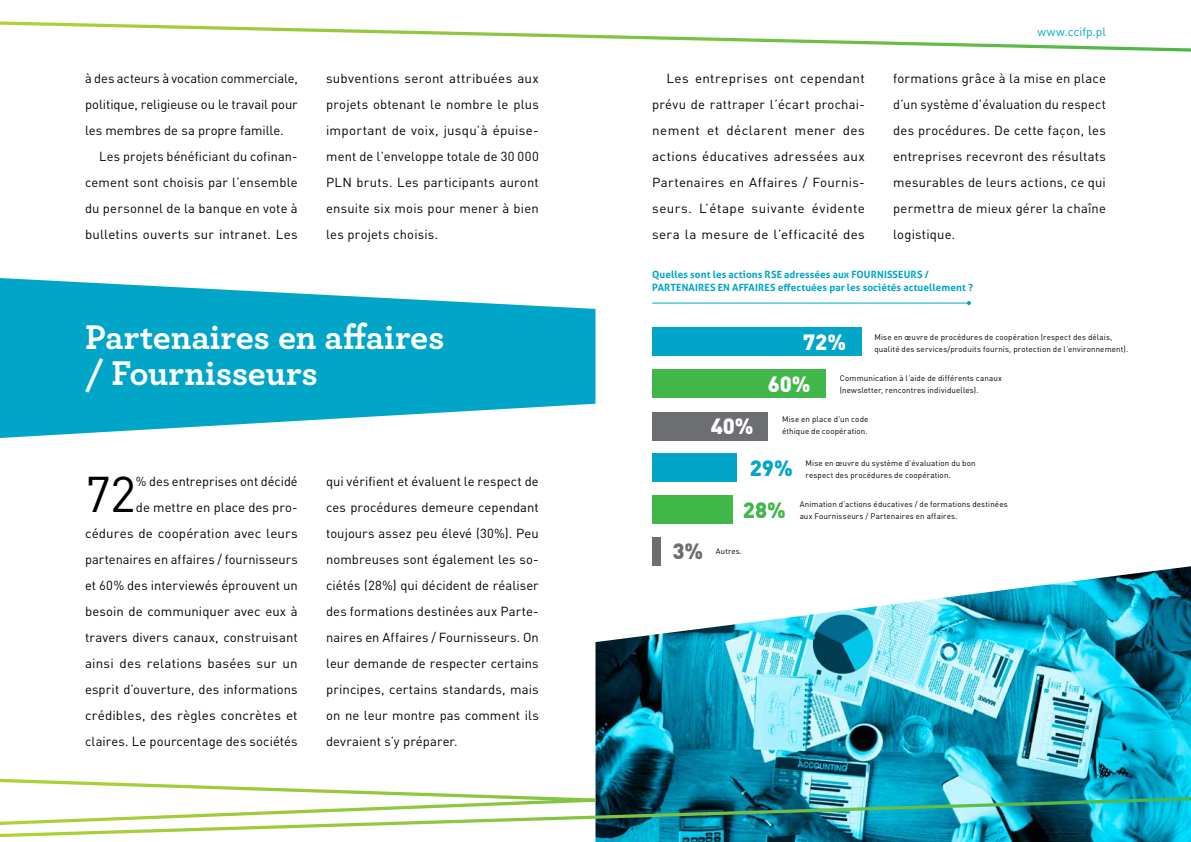
<style>
.page{position:relative;width:1191px;height:842px;background:#fff}
.page>*{position:absolute;margin:0;border:0;box-sizing:border-box;transform-origin:0 0}
.t1{font:49.5px "DIN Pro Regular P Lm";color:#000}
.t2{font:700 36px/36px "Archer";letter-spacing:-.005em;color:#fff}
.t3{font:21.8px "DIN Pro Black P Lm";color:#fff}
.t4{font:21.8px "DIN Pro Black P Lm";color:#00a5c7}
.t5{font:21.8px "DIN Pro Black P Lm";color:#41b649}
.t6{font:21.8px "DIN Pro Black P Lm";color:#6d6e71}
.t7{font:13px/26px "DIN Pro Regular P Lm";letter-spacing:.01em;color:#000;text-align:justify}
.t8{font:12px "DIN Pro Regular P Lm";color:#00a5c7}
.t9{font:700 10px/13px "Aller";letter-spacing:.01em;color:#00a5c7}
.t10{font:8px/12px "DIN Pro Regular P Lm";letter-spacing:.015em;color:#000}
</style>
<div class="page">
<svg style="left:0;top:278px;width:595px;height:160px;fill:#00a5c7"></svg>
<img style="left:595px;top:566px;width:596px;height:276px">
<svg style="left:0;top:21px;width:1191px;height:31px"></svg>
<img style="left:0;top:795px;width:1191px;height:43px">
<svg style="left:0;top:778px;width:595px;height:49px"></svg>
<hr style="left:652px;top:303px;width:317px;height:1px;background:#00a5c7">
<svg style="left:967px;top:301px;width:4px;height:4px"></svg>
<div style="left:652px;top:327px;width:209px;height:29px;background:#00a5c7"></div>
<div style="left:652px;top:453px;width:84px;height:29px;background:#00a5c7"></div>
<div style="left:652px;top:412px;width:116px;height:28px;background:#6d6e71"></div>
<div style="left:652px;top:369px;width:173px;height:29px;background:#41b649"></div>
<div style="left:652px;top:537px;width:9px;height:28px;background:#6d6e71"></div>
<div style="left:652px;top:495px;width:80px;height:29px;background:#41b649"></div>
<p class="t7" style="left:85px;top:65px;width:214px">à des acteurs à vocation commerciale, politique, religieuse ou le travail pour les membres de sa propre famille.</p>
<p class="t7" style="left:85px;top:143px;width:214px;text-indent:14px">Les projets bénéficiant du cofinan&shy;cement sont choisis par l’ensemble du personnel de la banque en vote à bulletins ouverts sur intranet. Les</p>
<p class="t7" style="left:326px;top:65px;width:214px">subventions seront attribuées aux projets obtenant le nombre le plus important de voix, jusqu’à épuise&shy;ment de l’enveloppe totale de 30 000<br>PLN bruts. Les participants auront ensuite six mois pour mener à bien les projets choisis.</p>
<h2 class="t2" style="left:85px;top:316px;width:361px">Partenaires en affaires / Fournisseurs</h2>
<p class="t7" style="left:85px;top:468px;width:214px;text-align:right">% des entreprises ont décidé<br>de mettre en place des pro&shy;cédures de coopération avec leurs partenaires en affaires / fournisseurs et 60% des interviewés éprouvent un besoin de communiquer avec eux à travers divers canaux, construisant ainsi des relations basées sur un esprit d’ouverture, des informations crédibles, des règles concrètes et claires. Le pourcentage des sociétés</p>
<h1 class="t1" style="left:85px;top:463px;width:53px">72</h1>
<p class="t7" style="left:326px;top:468px;width:214px">qui vérifient et évaluent le respect de ces procédures demeure cependant toujours assez peu élevé (30%). Peu nombreuses sont également les so&shy;ciétés (28%) qui décident de réaliser des formations destinées aux Parte&shy;naires en Affaires / Fournisseurs. On leur demande de respecter certains principes, certains standards, mais on ne leur montre pas comment ils devraient s’y préparer.</p>
<p class="t8" style="left:1037px;top:24px;width:70px">www.ccifp.pl</p>
<p class="t7" style="left:652px;top:65px;width:214px;text-indent:14px">Les entreprises ont cependant prévu de rattraper l’écart prochai&shy;nement et déclarent mener des actions éducatives adressées aux Partenaires en Affaires / Fournis&shy;seurs. L’étape suivante évidente sera la mesure de l’efficacité des</p>
<p class="t7" style="left:893px;top:65px;width:214px">formations grâce à la mise en place d’un système d’évaluation du respect des procédures. De cette façon, les entreprises recevront des résultats mesurables de leurs actions, ce qui permettra de mieux gérer la chaîne logistique.</p>
<p class="t9" style="left:652px;top:268px;width:322px">Quelles sont les actions RSE adressées aux FOURNISSEURS /<br>PARTENAIRES EN AFFAIRES effectuées par les sociétés actuellement ?</p>
<h3 class="t3" style="left:803px;top:328px;width:44px">72%</h3>
<p class="t10" style="left:874px;top:331px;width:255px">Mise en œuvre de procédures de coopération (respect des délais, qualité des services/produits fournis, protection de l’environnement).</p>
<h3 class="t3" style="left:710px;top:411px;width:45px">40%</h3>
<h3 class="t3" style="left:767px;top:370px;width:44px">60%</h3>
<p class="t10" style="left:840px;top:372px;width:163px">Communication à l’aide de différents canaux (newsletter, rencontres individuelles).</p>
<p class="t10" style="left:782px;top:413px;width:88px">Mise en place d’un code éthique de coopération.</p>
<h3 class="t4" style="left:750px;top:453px;width:44px">29%</h3>
<p class="t10" style="left:805px;top:457px;width:172px">Mise en œuvre du système d’évaluation du bon respect des procédures de coopération.</p>
<h3 class="t6" style="left:672px;top:536px;width:32px">3%</h3>
<h3 class="t5" style="left:743px;top:495px;width:44px">28%</h3>
<p class="t10" style="left:716px;top:545px;width:28px">Autres.</p>
<p class="t10" style="left:799px;top:498px;width:210px">Animation d’actions éducatives / de formations destinées aux Fournisseurs / Partenaires en affaires.</p>
</div>
